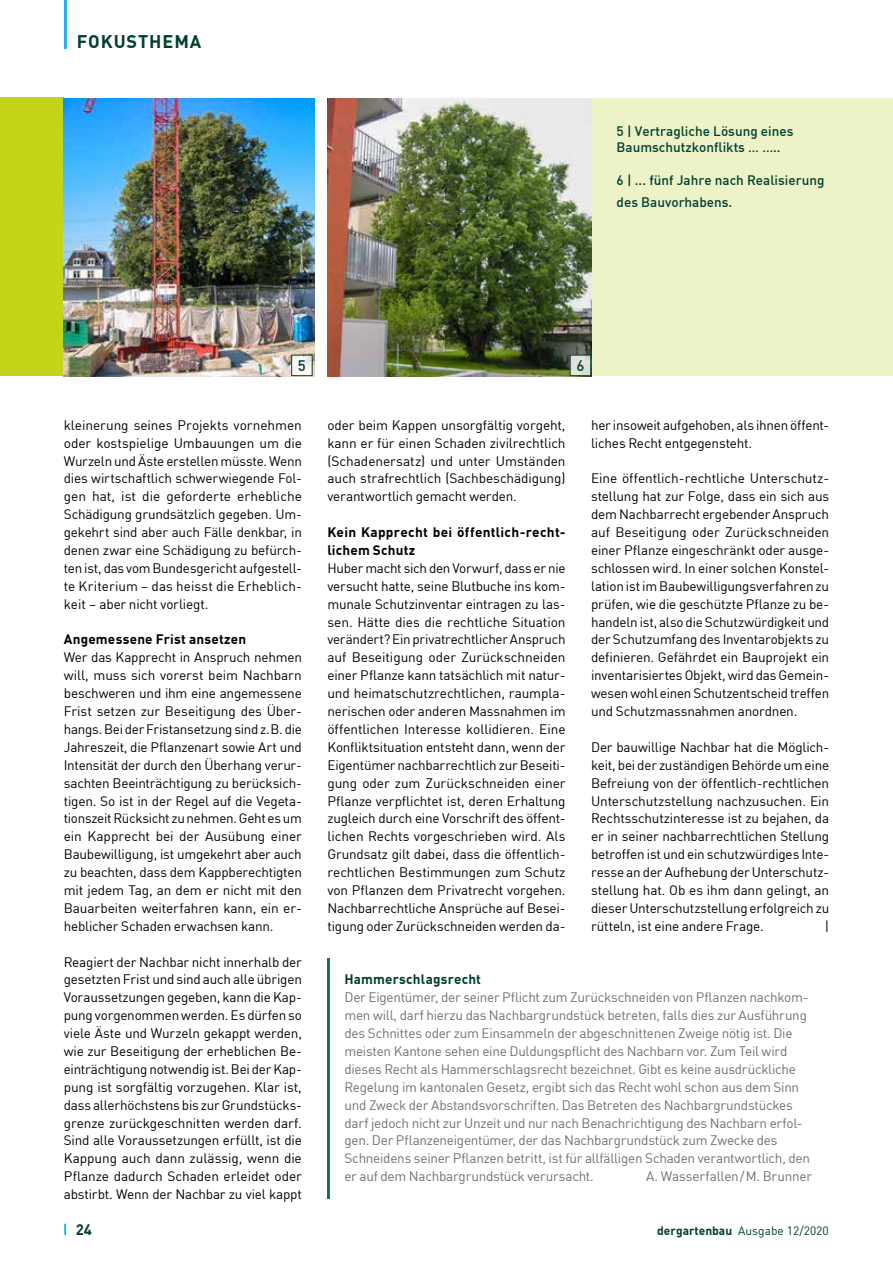
<style>
.page{position:relative;width:893px;height:1263px;background:#fff}
.page>*{position:absolute;margin:0;border:0;box-sizing:border-box;transform-origin:0 0}
.t1{font:700 18px "DIN Offc Pro";letter-spacing:.05em;color:#003f32}
.t2{font:700 15px "DIN Offc Pro";color:#003f32}
.t3{font:500 15px "DIN Offc Pro";color:#003f32}
.t4{font:13.5px/17.9px "DIN Offc Pro";letter-spacing:-.015em;color:#000;text-align:justify}
.t5{font:13.5px/17.9px "DIN Offc Pro";letter-spacing:-.02em;color:#6f7075}
.t6{font:500 13.5px/16.5px "DIN Offc Pro";color:#003f32}
.t7{font:700 13.5px/17.9px "DIN Offc Pro";letter-spacing:.02em;color:#000}
.t8{font:700 13.5px "DIN Offc Pro";letter-spacing:.015em;color:#003f32}
.t9{font:12px "DIN Offc Pro";color:#003f32}
.s1{font-weight:700}
</style>
<div class="page">
<svg style="left:64px;top:1224px;width:2px;height:11px"></svg>
<div style="left:0;top:98px;width:64px;height:278px;background:#c4d419"></div>
<img style="left:64px;top:99px;width:251px;height:277px">
<svg style="left:293px;top:357px;width:18px;height:17px"></svg>
<div style="left:291px;top:355px;width:22px;height:21px;border:1px solid #003f32"></div>
<div style="left:591px;top:99px;width:302px;height:277px;background:#edf3c6"></div>
<img style="left:327px;top:99px;width:264px;height:277px">
<hr style="left:327px;top:958px;width:3px;height:241px;background:#176f63">
<div style="left:570px;top:355px;width:21px;height:21px;background:#dfe2d8"></div>
<div style="left:570px;top:355px;width:21px;height:21px;border:1px solid #003f32"></div>
<hr style="left:64px;top:0;width:3px;height:49px;background:#2ab1e5">
<h1 class="t1" style="left:77px;top:27px;width:126px">FOKUSTHEMA</h1>
<p class="t6" style="left:617px;top:121px;width:178px">5 | Vertragliche Lösung eines<br>Baumschutzkonflikts … …..</p>
<p class="t6" style="left:617px;top:168px;width:209px;line-height:21.6px">6 | ... fünf Jahre nach Realisierung des Bauvorhabens.</p>
<p class="t3" style="left:298px;top:353px;width:9px">5</p>
<p class="t4" style="left:64px;top:415px;width:240px">kleinerung seines Projekts vornehmen oder kostspielige Umbauungen um die Wurzeln und Äste erstellen müsste. Wenn dies wirtschaftlich schwerwiegende Fol&shy;gen hat, ist die geforderte erhebliche Schädigung grundsätzlich gegeben. Um&shy;gekehrt sind aber auch Fälle denkbar, in denen zwar eine Schädigung zu befürch&shy;ten ist, das vom Bundesgericht aufgestell&shy;te Kriterium – das heisst die Erheblich&shy;keit – aber nicht vorliegt.</p>
<p class="t7" style="left:64px;top:629px;width:184px">Angemessene Frist ansetzen</p>
<p class="t4" style="left:64px;top:647px;width:240px;text-align:left">Wer das Kapprecht in Anspruch nehmen will, muss sich vorerst beim Nachbarn beschweren und ihm eine angemessene Frist setzen zur Beseitigung des Über&shy;hangs. Bei der Fristansetzung sind z.B. die Jahreszeit, die Pflanzenart sowie Art und Intensität der durch den Überhang verur&shy;sachten Beeinträchtigung zu berücksich&shy;tigen. So ist in der Regel auf die Vegeta&shy;tionszeit Rücksicht zu nehmen. Geht es um ein Kapprecht bei der Ausübung einer Baubewilligung, ist umgekehrt aber auch zu beachten, dass dem Kappberechtigten mit jedem Tag, an dem er nicht mit den Bauarbeiten weiterfahren kann, ein er&shy;heblicher Schaden erwachsen kann.</p>
<p class="t4" style="left:64px;top:951px;width:240px">Reagiert der Nachbar nicht innerhalb der gesetzten Frist und sind auch alle übrigen Voraussetzungen gegeben, kann die Kap&shy;pung vorgenommen werden. Es dürfen so viele Äste und Wurzeln gekappt werden, wie zur Beseitigung der erheblichen Be&shy;einträchtigung notwendig ist. Bei der Kap&shy;pung ist sorgfältig vorzugehen. Klar ist, dass allerhöchstens bis zur Grundstücks&shy;grenze zurückgeschnitten werden darf.<br>Sind alle Voraussetzungen erfüllt, ist die Kappung auch dann zulässig, wenn die Pflanze dadurch Schaden erleidet oder abstirbt. Wenn der Nachbar zu viel kappt</p>
<p class="t3" style="left:576px;top:353px;width:9px">6</p>
<p class="t4" style="left:327px;top:415px;width:240px">oder beim Kappen unsorgfältig vorgeht, kann er für einen Schaden zivilrechtlich (Schadenersatz) und unter Umständen auch strafrechtlich (Sachbeschädigung) verantwortlich gemacht werden.</p>
<p class="t7" style="left:327px;top:521px;width:238px">Kein Kapprecht bei öffentlich-recht&shy;lichem Schutz</p>
<p class="t4" style="left:327px;top:558px;width:240px">Huber macht sich den Vorwurf, dass er nie versucht hatte, seine Blutbuche ins kom&shy;munale Schutzinventar eintragen zu las&shy;sen. Hätte dies die rechtliche Situation verändert? Ein privatrechtlicher Anspruch auf Beseitigung oder Zurückschneiden einer Pflanze kann tatsächlich mit natur&shy;und heimatschutzrechtlichen, raumpla&shy;nerischen oder anderen Massnahmen im öffentlichen Interesse kollidieren. Eine Konfliktsituation entsteht dann, wenn der Eigentümer nachbarrechtlich zur Beseiti&shy;gung oder zum Zurückschneiden einer Pflanze verpflichtet ist, deren Erhaltung zugleich durch eine Vorschrift des öffent&shy;lichen Rechts vorgeschrieben wird. Als Grundsatz gilt dabei, dass die öffentlich&shy;rechtlichen Bestimmungen zum Schutz von Pflanzen dem Privatrecht vorgehen.<br>Nachbarrechtliche Ansprüche auf Besei&shy;tigung oder Zurückschneiden werden da-</p>
<p class="t4" style="left:591px;top:415px;width:240px">her insoweit aufgehoben, als ihnen öffent&shy;liches Recht entgegensteht.</p>
<p class="t4" style="left:591px;top:468px;width:240px">Eine öffentlich-rechtliche Unterschutz&shy;stellung hat zur Folge, dass ein sich aus dem Nachbarrecht ergebender Anspruch auf Beseitigung oder Zurückschneiden einer Pflanze eingeschränkt oder ausge&shy;schlossen wird. In einer solchen Konstel&shy;lation ist im Baubewilligungsverfahren zu prüfen, wie die geschützte Pflanze zu be&shy;handeln ist, also die Schutzwürdigkeit und der Schutzumfang des Inventarobjekts zu definieren. Gefährdet ein Bauprojekt ein inventarisiertes Objekt, wird das Gemein&shy;wesen wohl einen Schutzentscheid treffen und Schutzmassnahmen anordnen.</p>
<p class="t4" style="left:591px;top:737px;width:240px">Der bauwillige Nachbar hat die Möglich&shy;keit, bei der zuständigen Behörde um eine Befreiung von der öffentlich-rechtlichen Unterschutzstellung nachzusuchen. Ein Rechtsschutzinteresse ist zu bejahen, da er in seiner nachbarrechtlichen Stellung betroffen ist und ein schutzwürdiges Inte&shy;resse an der Aufhebung der Unterschutz&shy;stellung hat. Ob es ihm dann gelingt, an dieser Unterschutzstellung erfolgreich zu rütteln, ist eine andere Frage.</p>
<p class="t4" style="left:825px;top:915px;width:6px">|</p>
<p class="t8" style="left:344px;top:968px;width:138px">Hammerschlagsrecht</p>
<p class="t5" style="left:344px;top:987px;width:467px">Der Eigentümer, der seiner Pflicht zum Zurückschneiden von Pflanzen nachkom&shy;men will, darf hierzu das Nachbargrundstück betreten, falls dies zur Ausführung des Schnittes oder zum Einsammeln der abgeschnittenen Zweige nötig ist. Die meisten Kantone sehen eine Duldungspflicht des Nachbarn vor. Zum Teil wird dieses Recht als Hammerschlagsrecht bezeichnet. Gibt es keine ausdrückliche Regelung im kantonalen Gesetz, ergibt sich das Recht wohl schon aus dem Sinn und Zweck der Abstandsvorschriften. Das Betreten des Nachbargrundstückes darf jedoch nicht zur Unzeit und nur nach Benachrichtigung des Nachbarn erfol&shy;gen. Der Pflanzeneigentümer, der das Nachbargrundstück zum Zwecke des Schneidens seiner Pflanzen betritt, ist für allfälligen Schaden verantwortlich, den er auf dem Nachbargrundstück verursacht.</p>
<p class="t5" style="left:646px;top:1166px;width:168px">A. Wasserfallen/M. Brunner</p>
<p class="t2" style="left:76px;top:1217px;width:18px">24</p>
<p class="t9" style="left:657px;top:1221px;width:173px"><span class="s1">dergartenbau</span> Ausgabe 12/2020</p>
</div>
